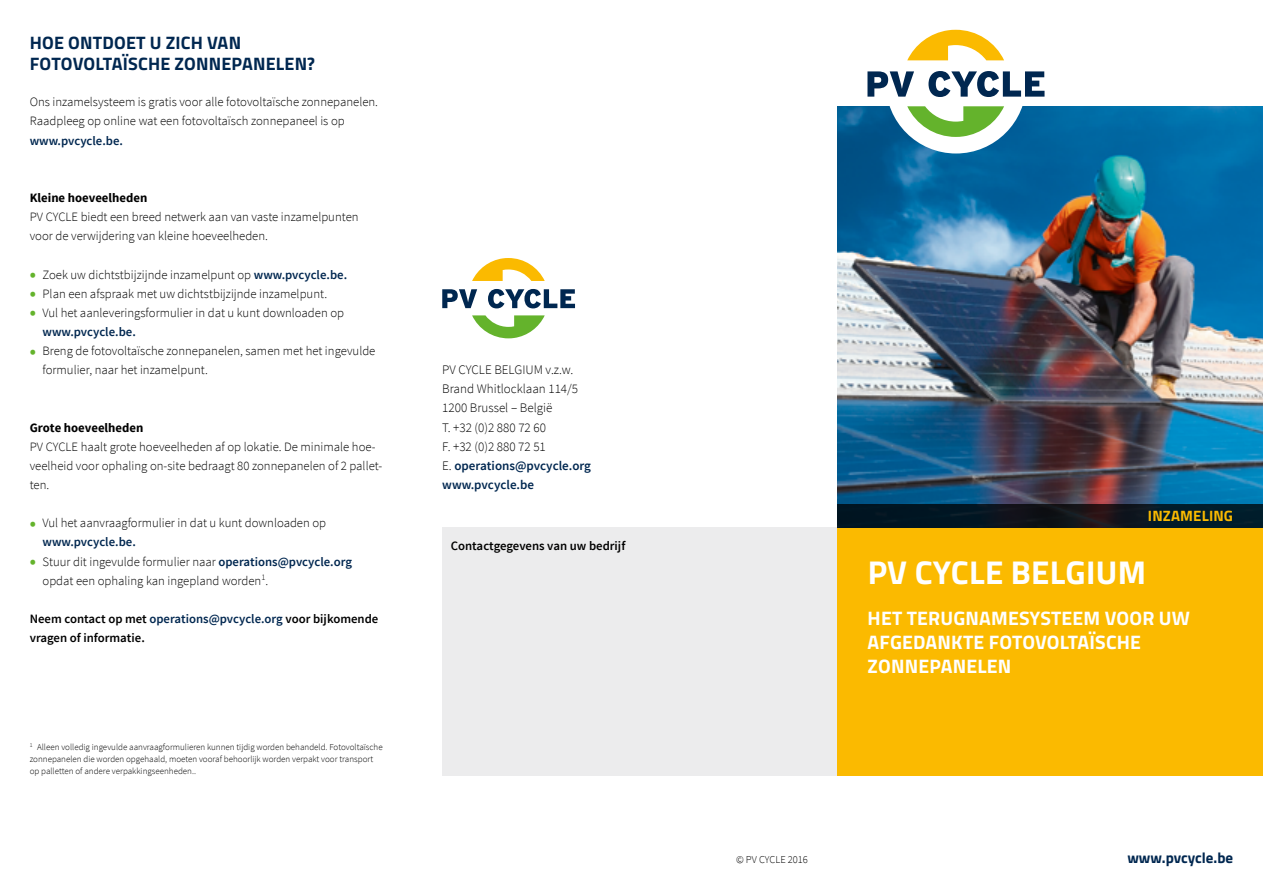
<style>
.page{position:relative;width:1263px;height:893px;background:#fff}
.page>*{position:absolute;margin:0;border:0;box-sizing:border-box;transform-origin:0 0}
.Heading_1{font:700 33px "Titillium Web";letter-spacing:.01em;color:#fff}
.Heading_2{font:700 19.5px/24px "Titillium Web";letter-spacing:.01em;color:#fff}
.Heading_3{font:700 18px/21px "Titillium Web";letter-spacing:.01em;color:#002750}
.URL{font:700 15px "Titillium Web";color:#002750}
.Heading_4{font:700 15px "Titillium Web";letter-spacing:.01em;color:#fbba00}
.Body_text{font:300 13.05px/19.2px "Source Sans Pro";color:#000}
.Body_text-2{font:600 13.05px "Source Sans Pro";color:#002750}
.Body_text-3{font:300 12.75px/19.2px "Source Sans Pro";color:#000}
.Body_text-4{font:600 12.75px/19.2px "Source Sans Pro";color:#000}
.Body_text-5{font:700 12.75px "Source Sans Pro";color:#000}
.Small_text{font:300 10.5px "Source Sans Pro";color:#000}
.Footnote{font:300 9px/12px "Source Sans Pro";color:#000}
.s1{font-weight:600;color:#002750}
.s2{font-weight:700;font-size:18px;color:#64b32c}
.s3{color:#002750}
.s4{font-weight:300;color:#000}
</style>
<div class="page">
<div style="left:442px;top:527px;width:396px;height:249px;background:#ececed"></div>
<div style="left:838px;top:527px;width:425px;height:249px;background:#fbba00"></div>
<img style="left:838px;top:106px;width:425px;height:398px">
<svg style="left:838px;top:504px;width:425px;height:23px;background:#081621"></svg>
<div style="left:886px;top:13px;width:140px;height:140px;background:#fff;border-radius:50%"></div>
<svg style="left:907px;top:30px;width:97px;height:30px"></svg>
<svg style="left:907px;top:106px;width:97px;height:31px"></svg>
<svg style="left:867px;top:71px;width:47px;height:26px"></svg>
<svg style="left:928px;top:71px;width:116px;height:26px"></svg>
<svg style="left:472px;top:258px;width:73px;height:23px"></svg>
<svg style="left:472px;top:315px;width:73px;height:23px"></svg>
<svg style="left:442px;top:289px;width:35px;height:19px"></svg>
<svg style="left:488px;top:289px;width:87px;height:19px"></svg>
<p class="Heading_3" style="left:30px;top:31px;width:287px">HOE ONTDOET U ZICH VAN<br>FOTOVOLTAÏSCHE ZONNEPANELEN?</p>
<p class="Body_text-3" style="left:30px;top:93px;width:350px">Ons inzamelsysteem is gratis voor alle fotovoltaïsche zonnepanelen.<br>Raadpleeg op online wat een fotovoltaïsch zonnepaneel is op <span class="s1">www.pvcycle.be.</span></p>
<p class="Body_text-5" style="left:30px;top:190px;width:119px">Kleine hoeveelheden</p>
<p class="Body_text-3" style="left:30px;top:207px;width:330px">PV CYCLE biedt een breed netwerk aan van vaste inzamelpunten voor de verwijdering van kleine hoeveelheden.</p>
<p class="Body_text-3" style="left:30px;top:265px;width:319px"><span class="s2">•</span> Zoek uw dichtstbijzijnde inzamelpunt op <span class="s1">www.pvcycle.be.</span></p>
<p class="Body_text-3" style="left:30px;top:284px;width:299px"><span class="s2">•</span> Plan een afspraak met uw dichtstbijzijnde inzamelpunt.</p>
<p class="Body_text-3" style="left:43px;top:303px;width:303px;text-indent:-13px"><span class="s2">•</span> Vul het aanleveringsformulier in dat u kunt downloaden op <span class="s1">www.pvcycle.be.</span></p>
<p class="Body_text-3" style="left:43px;top:341px;width:334px;text-indent:-13px"><span class="s2">•</span> Breng de fotovoltaïsche zonnepanelen, samen met het ingevulde formulier, naar het inzamelpunt.</p>
<p class="Body_text-5" style="left:30px;top:419px;width:115px">Grote hoeveelheden</p>
<p class="Body_text-3" style="left:30px;top:437px;width:354px">PV CYCLE haalt grote hoeveelheden af op lokatie. De minimale hoe&shy;veelheid voor ophaling on-site bedraagt 80 zonnepanelen of 2 pallet&shy;ten.</p>
<p class="Body_text-3" style="left:43px;top:513px;width:285px;text-indent:-13px"><span class="s2">•</span> Vul het aanvraagformulier in dat u kunt downloaden op <span class="s1">www.pvcycle.be.</span></p>
<p class="Body_text-3" style="left:43px;top:552px;width:311px;text-indent:-13px"><span class="s2">•</span> Stuur dit ingevulde formulier naar <span class="s1">operations@pvcycle.org </span>opdat een ophaling kan ingepland worden<sup>1</sup>.</p>
<p class="Body_text-4" style="left:30px;top:609px;width:350px">Neem contact op met <span class="s3">operations@pvcycle.org</span> voor bijkomende vragen of informatie.</p>
<p class="Footnote" style="left:30px;top:741px;width:354px"><sup>1</sup> Alleen volledig ingevulde aanvraagformulieren kunnen tijdig worden behandeld. Fotovoltaïsche zonnepanelen die worden opgehaald, moeten vooraf behoorlijk worden verpakt voor transport</p>
<p class="Footnote" style="left:30px;top:765px;width:168px">op palletten of andere verpakkingseenheden..</p>
<p class="Body_text" style="left:442px;top:360px;width:133px">PV CYCLE BELGIUM v.z.w.</p>
<p class="Body_text" style="left:442px;top:379px;width:137px">Brand Whitlocklaan 114/5</p>
<p class="Body_text" style="left:442px;top:399px;width:112px">1200 Brussel – België</p>
<p class="Body_text" style="left:442px;top:418px;width:105px">T. +32 (0)2 880 72 60<br>F. +32 (0)2 880 72 51</p>
<p class="Body_text-2" style="left:442px;top:457px;width:150px"><span class="s4">E.</span> operations@pvcycle.org</p>
<p class="Body_text-2" style="left:442px;top:476px;width:93px">www.pvcycle.be</p>
<p class="Body_text-4" style="left:451px;top:536px;width:176px">Contactgegevens van uw bedrijf</p>
<p class="Heading_4" style="left:1148px;top:504px;width:87px">INZAMELING</p>
<p class="Heading_1" style="left:868px;top:547px;width:280px">PV CYCLE BELGIUM</p>
<p class="Heading_2" style="left:867px;top:605px;width:324px">HET TERUGNAMESYSTEEM VOOR UW<br>AFGEDANKTE FOTOVOLTAÏSCHE<br>ZONNEPANELEN</p>
<p class="Small_text" style="left:736px;top:853px;width:73px">© PV CYCLE 2016</p>
<p class="URL" style="left:1127px;top:846px;width:107px">www.pvcycle.be</p>
</div>
